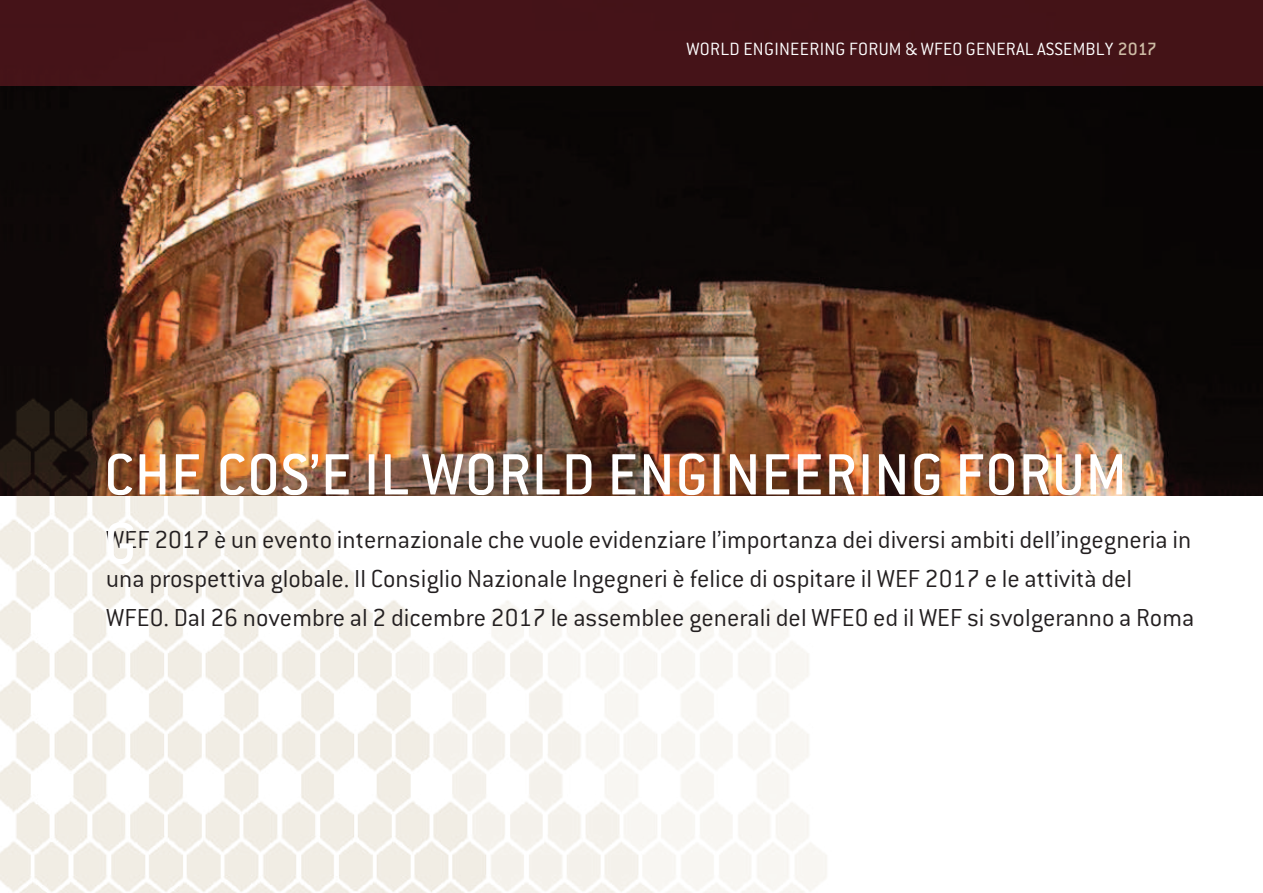
<style>
.page{position:relative;width:1263px;height:893px;background:#fff}
.page>*{position:absolute;margin:0;border:0;box-sizing:border-box;transform-origin:0 0}
.t1{font:500 63.75px/69px "Conduit ITC";letter-spacing:.015em;color:#fff}
.t2{font:300 27px/39px "Conduit ITC";color:#231f20}
.t3{font:300 19.5px "Conduit ITC";letter-spacing:.015em;color:#fff}
.s1{font-weight:500;color:#cdbba4}
</style>
<div class="page">
<img style="left:0;top:85px;width:1263px;height:410px">
<img style="left:0;top:398px;width:913px;height:495px">
<div style="left:0;top:0;width:1263px;height:85px;background:#82222c;opacity:.5"></div>
<p class="t3" style="left:686px;top:38px;width:472px">WORLD ENGINEERING FORUM &amp; WFEO GENERAL ASSEMBLY <span class="s1">2017</span></p>
<h1 class="t1" style="left:104px;top:440px;width:1024px">CHE COS’E IL WORLD ENGINEERING FORUM<br>G</h1>
<p class="t2" style="left:106px;top:520px;width:1089px">WEF 2017 è un evento internazionale che vuole evidenziare l’importanza dei diversi ambiti dell’ingegneria in una prospettiva globale. Il Consiglio Nazionale Ingegneri è felice di ospitare il WEF 2017 e le attività del<br>WFEO. Dal 26 novembre al 2 dicembre 2017 le assemblee generali del WFEO ed il WEF si svolgeranno a Roma</p>
</div>
